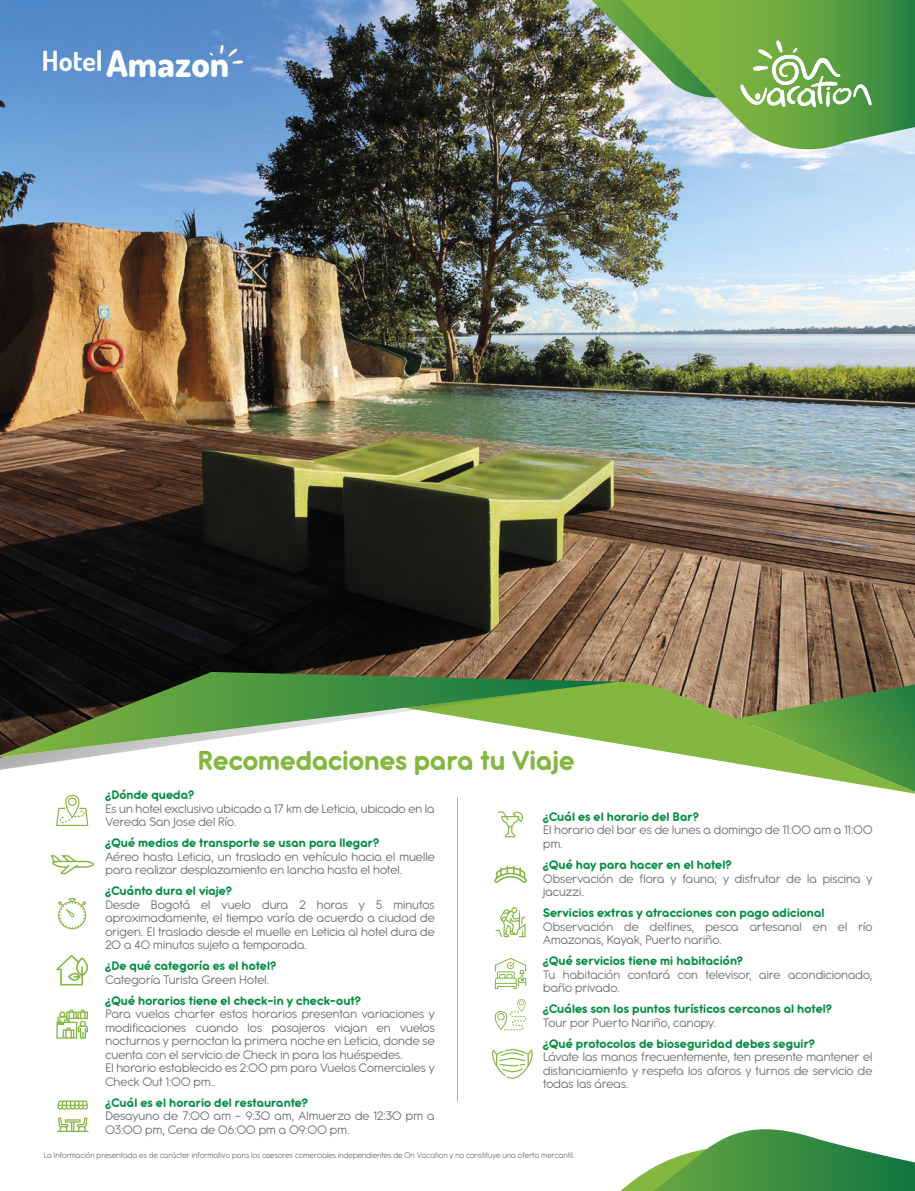
<style>
.page{position:relative;width:915px;height:1191px;background:#fff}
.page>*{position:absolute;margin:0;border:0;box-sizing:border-box;transform-origin:0 0}
.t1{font:800 36.3px "Dosis";color:#fff}
.t2{font:700 30px "Antipasto Pro";color:#84b740}
.t3{font:13.5px/13.5px "Antipasto Pro";letter-spacing:.005em;color:#706f6e}
.t4{font:700 13.5px "Antipasto Pro";letter-spacing:.005em;color:#078e42}
.t5{font:9px "Antipasto Pro";color:#71716e;scale:.96 1}
</style>
<div class="page">
<img style="left:0;top:0;width:914px;height:680px">
<svg style="left:620px;top:1129px;width:294px;height:62px"></svg>
<svg style="left:621px;top:0;width:293px;height:155px;background:#85b48b"></svg>
<img style="left:591px;top:0;width:280px;height:108px">
<svg style="left:617px;top:680px;width:297px;height:114px"></svg>
<svg style="left:0;top:757px;width:88px;height:13px"></svg>
<svg style="left:0;top:672px;width:617px;height:85px"></svg>
<hr style="left:457px;top:798px;width:1px;height:303px;background:#b3b3b3">
<svg style="left:492px;top:1049px;width:40px;height:29px"></svg>
<svg style="left:209px;top:45px;width:34px;height:19px"></svg>
<svg style="left:56px;top:795px;width:32px;height:31px"></svg>
<svg style="left:50px;top:855px;width:44px;height:19px"></svg>
<svg style="left:58px;top:898px;width:28px;height:31px"></svg>
<svg style="left:56px;top:955px;width:32px;height:30px"></svg>
<svg style="left:56px;top:1009px;width:32px;height:29px"></svg>
<svg style="left:57px;top:1100px;width:31px;height:9px"></svg>
<svg style="left:57px;top:1117px;width:31px;height:15px"></svg>
<svg style="left:498px;top:811px;width:25px;height:26px"></svg>
<svg style="left:494px;top:865px;width:32px;height:18px"></svg>
<svg style="left:495px;top:907px;width:30px;height:30px"></svg>
<svg style="left:494px;top:958px;width:32px;height:31px"></svg>
<svg style="left:494px;top:999px;width:32px;height:31px"></svg>
<h1 class="t1" style="left:42px;top:40px;width:189px"><sup>Hotel</sup>Amazon</h1>
<h2 class="t2" style="left:197px;top:742px;width:378px">Recomedaciones para tu Viaje</h2>
<p class="t4" style="left:543px;top:808px;width:157px">¿Cuál es el horario del Bar?</p>
<p class="t3" style="left:543px;top:824px;width:331px">El horario del bar es de lunes a domingo de 11:00 am a 11:00 pm.</p>
<p class="t4" style="left:543px;top:856px;width:190px">¿Qué hay para hacer en el hotel?</p>
<p class="t3" style="left:543px;top:872px;width:331px">Observación de flora y fauna; y disfrutar de la piscina y jacuzzi.</p>
<p class="t4" style="left:543px;top:904px;width:283px">Servicios extras y atracciones con pago adicional</p>
<p class="t3" style="left:543px;top:920px;width:330px">Observación de delfines, pesca artesanal en el río<br>Amazonas, Kayak, Puerto nariño.</p>
<p class="t4" style="left:543px;top:952px;width:201px">¿Qué servicios tiene mi habitación?</p>
<p class="t3" style="left:543px;top:968px;width:331px">Tu habitación contará con televisor, aire acondicionado, baño privado.</p>
<p class="t4" style="left:543px;top:1000px;width:290px">¿Cuáles son los puntos turísticos cercanos al hotel?</p>
<p class="t3" style="left:543px;top:1016px;width:174px">Tour por Puerto Nariño, canopy.</p>
<p class="t4" style="left:543px;top:1035px;width:273px">¿Qué protocolos de bioseguridad debes seguir?</p>
<p class="t3" style="left:543px;top:1050px;width:330px;text-align:justify">Lávate las manos frecuentemente, ten presente mantener el distanciamiento y respeta los aforos y turnos de servicio de todas las áreas.</p>
<p class="t4" style="left:105px;top:786px;width:90px">¿Dónde queda?</p>
<p class="t3" style="left:105px;top:802px;width:330px">Es un hotel exclusivo ubicado a 17 km de Leticia, ubicado en la<br>Vereda San Jose del Río.</p>
<p class="t4" style="left:105px;top:834px;width:275px">¿Qué medios de transporte se usan para llegar?</p>
<p class="t3" style="left:105px;top:850px;width:330px">Aéreo hasta Leticia, un traslado en vehículo hacia el muelle para realizar desplazamiento en lancha hasta el hotel.</p>
<p class="t4" style="left:105px;top:882px;width:128px">¿Cuánto dura el viaje?</p>
<p class="t3" style="left:105px;top:898px;width:331px;text-align:justify">Desde Bogotá el vuelo dura 2 horas y 5 minutos aproximadamente, el tiempo varía de acuerdo a ciudad de origen. El traslado desde el muelle en Leticia al hotel dura de 20 a 40 minutos sujeto a temporada.</p>
<p class="t4" style="left:105px;top:957px;width:172px">¿De qué categoría es el hotel?</p>
<p class="t3" style="left:105px;top:973px;width:165px">Categoría Turista Green Hotel.</p>
<p class="t4" style="left:105px;top:992px;width:257px">¿Qué horarios tiene el check-in y check-out?</p>
<p class="t3" style="left:105px;top:1007px;width:330px">Para vuelos charter estos horarios presentan variaciones y modificaciones cuando los pasajeros viajan en vuelos nocturnos y pernoctan la primera noche en Leticia, donde se cuenta con el servicio de Check in para los huéspedes.<br>El horario establecido es 2:00 pm para Vuelos Comerciales y Check Out 1:00 pm..</p>
<p class="t4" style="left:105px;top:1094px;width:204px">¿Cuál es el horario del restaurante?</p>
<p class="t3" style="left:105px;top:1109px;width:330px">Desayuno de 7:00 am - 9:30 am, Almuerzo de 12:30 pm a<br>03:00 pm, Cena de 06:00 pm a 09:00 pm.</p>
<p class="t5" style="left:44px;top:1150px;width:554px">La Información presentada es de carácter informativo para los asesores comerciales independientes de On Vacation y no constituye una oferta mercantil.</p>
</div>
